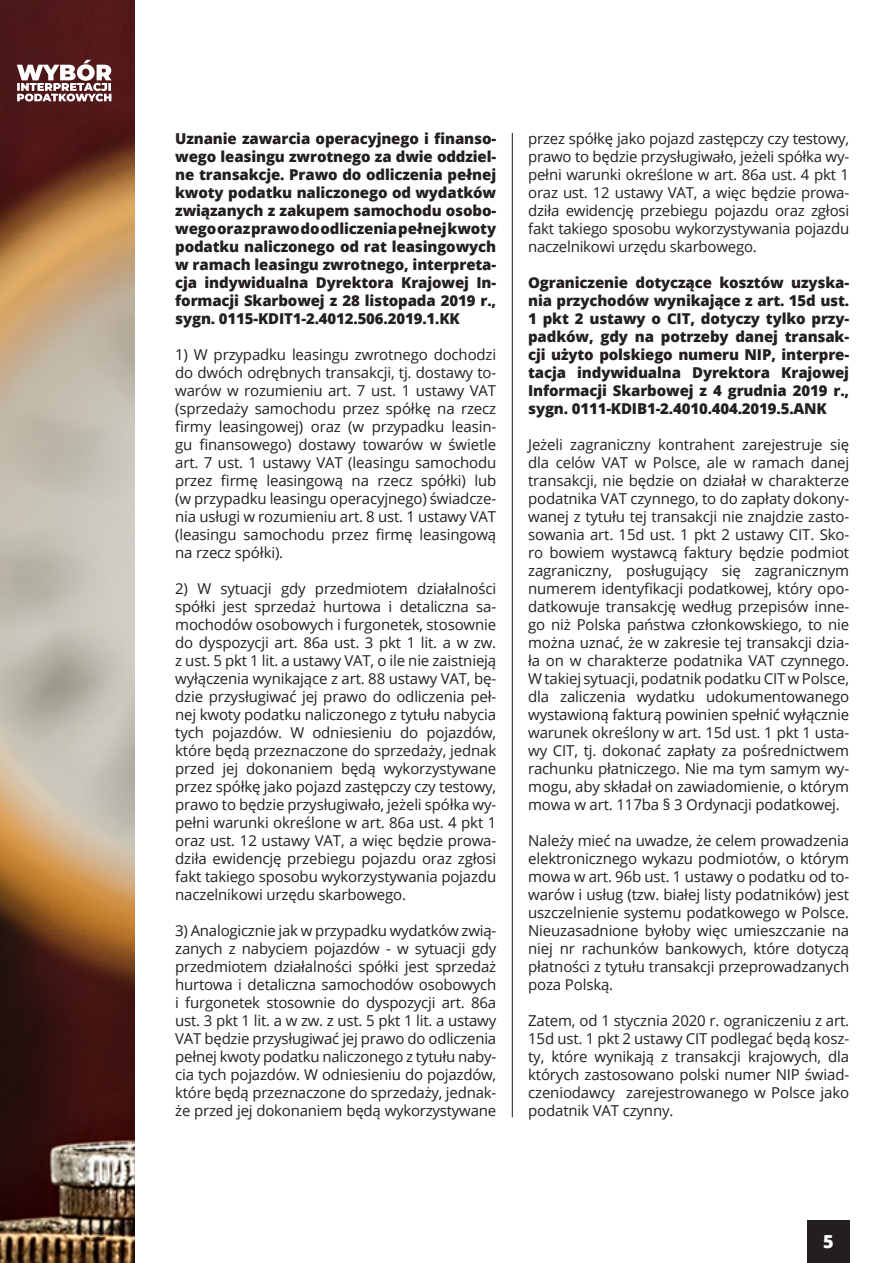
<style>
.page{position:relative;width:893px;height:1263px;background:#fff}
.page>*{position:absolute;margin:0;border:0;box-sizing:border-box;transform-origin:0 0}
.t1{font:800 18px "Open Sans";color:#fff}
.t2{font:15px/18px "Open Sans";letter-spacing:-.01em;color:#231f20;text-align:justify}
.t3{font:800 15px/18px "Open Sans";letter-spacing:-.01em;color:#231f20;text-align:justify}
</style>
<div class="page">
<div style="left:807px;top:1221px;width:42px;height:42px;background:#231f20"></div>
<img style="left:0;top:0;width:134px;height:1263px">
<img style="left:17px;top:60px;width:95px;height:31px">
<hr style="left:512px;top:133px;width:1px;height:984px;background:#231f20">
<p class="t3" style="left:175px;top:129px;width:323px">Uznanie zawarcia operacyjnego i finanso&shy;wego leasingu zwrotnego za dwie oddziel&shy;ne transakcje. Prawo do odliczenia pełnej kwoty podatku naliczonego od wydatków związanych z zakupem samochodu osobo&shy;wego oraz prawo do odliczenia pełnej kwoty podatku naliczonego od rat leasingowych w ramach leasingu zwrotnego, interpreta&shy;cja indywidualna Dyrektora Krajowej In&shy;formacji Skarbowej z 28 listopada 2019 r., sygn. 0115-KDIT1-2.4012.506.2019.1.KK</p>
<p class="t2" style="left:175px;top:346px;width:323px">1) W przypadku leasingu zwrotnego dochodzi do dwóch odrębnych transakcji, tj. dostawy to&shy;warów w rozumieniu art. 7 ust. 1 ustawy VAT (sprzedaży samochodu przez spółkę na rzecz firmy leasingowej) oraz (w przypadku leasin&shy;gu finansowego) dostawy towarów w świetle art. 7 ust. 1 ustawy VAT (leasingu samochodu przez firmę leasingową na rzecz spółki) lub (w przypadku leasingu operacyjnego) świadcze&shy;nia usługi w rozumieniu art. 8 ust. 1 ustawy VAT (leasingu samochodu przez firmę leasingową na rzecz spółki).</p>
<p class="t2" style="left:175px;top:580px;width:323px">2) W sytuacji gdy przedmiotem działalności spółki jest sprzedaż hurtowa i detaliczna sa&shy;mochodów osobowych i furgonetek, stosownie do dyspozycji art. 86a ust. 3 pkt 1 lit. a w zw. z ust. 5 pkt 1 lit. a ustawy VAT, o ile nie zaistnieją wyłączenia wynikające z art. 88 ustawy VAT, bę&shy;dzie przysługiwać jej prawo do odliczenia peł&shy;nej kwoty podatku naliczonego z tytułu nabycia tych pojazdów. W odniesieniu do pojazdów, które będą przeznaczone do sprzedaży, jednak przed jej dokonaniem będą wykorzystywane przez spółkę jako pojazd zastępczy czy testowy, prawo to będzie przysługiwało, jeżeli spółka wy&shy;pełni warunki określone w art. 86a ust. 4 pkt 1 oraz ust. 12 ustawy VAT, a więc będzie prowa&shy;dziła ewidencję przebiegu pojazdu oraz zgłosi fakt takiego sposobu wykorzystywania pojazdu naczelnikowi urzędu skarbowego.</p>
<p class="t2" style="left:175px;top:922px;width:323px">3) Analogicznie jak w przypadku wydatków zwią&shy;zanych z nabyciem pojazdów - w sytuacji gdy przedmiotem działalności spółki jest sprzedaż hurtowa i detaliczna samochodów osobowych i furgonetek stosownie do dyspozycji art. 86a ust. 3 pkt 1 lit. a w zw. z ust. 5 pkt 1 lit. a ustawy VAT będzie przysługiwać jej prawo do odliczenia pełnej kwoty podatku naliczonego z tytułu naby&shy;cia tych pojazdów. W odniesieniu do pojazdów, które będą przeznaczone do sprzedaży, jednak&shy;że przed jej dokonaniem będą wykorzystywane</p>
<p class="t2" style="left:528px;top:130px;width:323px">przez spółkę jako pojazd zastępczy czy testowy, prawo to będzie przysługiwało, jeżeli spółka wy&shy;pełni warunki określone w art. 86a ust. 4 pkt 1 oraz ust. 12 ustawy VAT, a więc będzie prowa&shy;dziła ewidencję przebiegu pojazdu oraz zgłosi fakt takiego sposobu wykorzystywania pojazdu naczelnikowi urzędu skarbowego.</p>
<p class="t3" style="left:528px;top:273px;width:323px">Ograniczenie dotyczące kosztów uzyska&shy;nia przychodów wynikające z art. 15d ust.<br>1 pkt 2 ustawy o CIT, dotyczy tylko przy&shy;padków, gdy na potrzeby danej transak&shy;cji użyto polskiego numeru NIP, interpre&shy;tacja indywidualna Dyrektora Krajowej Informacji Skarbowej z 4 grudnia 2019 r., sygn. 0111-KDIB1-2.4010.404.2019.5.ANK</p>
<p class="t2" style="left:528px;top:436px;width:323px">Jeżeli zagraniczny kontrahent zarejestruje się dla celów VAT w Polsce, ale w ramach danej transakcji, nie będzie on działał w charakterze podatnika VAT czynnego, to do zapłaty dokony&shy;wanej z tytułu tej transakcji nie znajdzie zasto&shy;sowania art. 15d ust. 1 pkt 2 ustawy CIT. Sko&shy;ro bowiem wystawcą faktury będzie podmiot zagraniczny, posługujący się zagranicznym numerem identyfikacji podatkowej, który opo&shy;datkowuje transakcję według przepisów inne&shy;go niż Polska państwa członkowskiego, to nie można uznać, że w zakresie tej transakcji dzia&shy;ła on w charakterze podatnika VAT czynnego.<br>W takiej sytuacji, podatnik podatku CIT w Polsce, dla zaliczenia wydatku udokumentowanego wystawioną fakturą powinien spełnić wyłącznie warunek określony w art. 15d ust. 1 pkt 1 usta&shy;wy CIT, tj. dokonać zapłaty za pośrednictwem rachunku płatniczego. Nie ma tym samym wy&shy;mogu, aby składał on zawiadomienie, o którym mowa w art. 117ba § 3 Ordynacji podatkowej.</p>
<p class="t2" style="left:528px;top:832px;width:323px">Należy mieć na uwadze, że celem prowadzenia elektronicznego wykazu podmiotów, o którym mowa w art. 96b ust. 1 ustawy o podatku od to&shy;warów i usług (tzw. białej listy podatników) jest uszczelnienie systemu podatkowego w Polsce.<br>Nieuzasadnione byłoby więc umieszczanie na niej nr rachunków bankowych, które dotyczą płatności z tytułu transakcji przeprowadzanych poza Polską.</p>
<p class="t2" style="left:528px;top:1012px;width:323px">Zatem, od 1 stycznia 2020 r. ograniczeniu z art.<br>15d ust. 1 pkt 2 ustawy CIT podlegać będą kosz&shy;ty, które wynikają z transakcji krajowych, dla których zastosowano polski numer NIP świad&shy;czeniodawcy zarejestrowanego w Polsce jako podatnik VAT czynny.</p>
<p class="t1" style="left:823px;top:1228px;width:12px">5</p>
</div>
